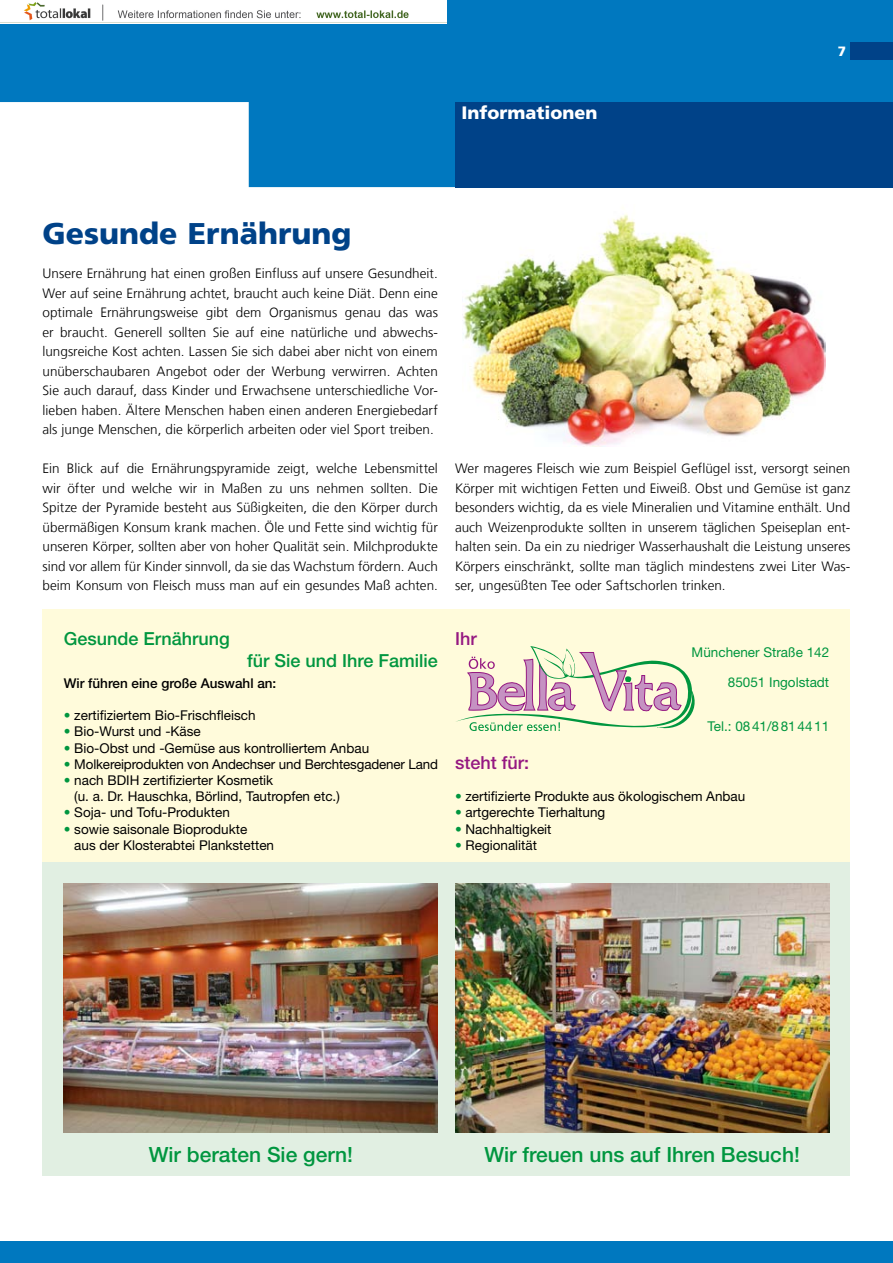
<style>
.page{position:relative;width:893px;height:1263px;background:#fff}
.page>*{position:absolute;margin:0;border:0;box-sizing:border-box;transform-origin:0 0}
.Ü1_Infotext_groß{font:900 30px "Frutiger LT Com";color:#004288}
.t1{font:500 21px "Helvetica Neue";color:#00963f}
.t2{font:500 18px "Helvetica Neue";color:#00963f}
.Kapitelüberschrift{font:900 18px "Frutiger LT Com";color:#fff}
.t3{font:500 18px "Helvetica Neue";color:#951881}
.Redaktion{font:300 13.5px/19.5px "Frutiger LT Com";letter-spacing:.005em;color:#000;text-align:justify}
.t4{font:13.5px/16.2px "Helvetica Neue";color:#000}
.t5{font:13.5px "Helvetica Neue";color:#00963f}
.t6{font:500 13.5px "Helvetica Neue";color:#000}
.t7{font:900 13.5px "Frutiger LT Com";color:#fff}
.s1{color:#00963f}
</style>
<div class="page">
<div style="left:43px;top:610px;width:807px;height:273px;background:#fffbdb"></div>
<div style="left:43px;top:862px;width:807px;height:313px;background:#e1efe2"></div>
<img style="left:64px;top:883px;width:374px;height:250px">
<img style="left:455px;top:883px;width:374px;height:250px">
<svg style="left:456px;top:646px;width:239px;height:85px"></svg>
<svg style="left:0;top:0;width:893px;height:187px;fill:#0078bf"></svg>
<div style="left:850px;top:43px;width:43px;height:17px;background:#004288"></div>
<div style="left:0;top:1242px;width:893px;height:21px;background:#0078bf"></div>
<div style="left:455px;top:102px;width:438px;height:85px;background:#004288"></div>
<img style="left:462px;top:214px;width:364px;height:232px">
<img style="left:0;top:0;width:446px;height:24px">
<p class="Kapitelüberschrift" style="left:461px;top:102px;width:138px">Informationen</p>
<p class="t7" style="left:838px;top:43px;width:10px">7</p>
<p class="Ü1_Infotext_groß" style="left:43px;top:215px;width:311px">Gesunde Ernährung</p>
<p class="Redaktion" style="left:43px;top:264px;width:397px">Unsere Ernährung hat einen großen Einfluss auf unsere Gesundheit.<br>Wer auf seine Ernährung achtet, braucht auch keine Diät. Denn eine optimale Ernährungsweise gibt dem Organismus genau das was er braucht. Generell sollten Sie auf eine natürliche und abwechs&shy;lungsreiche Kost achten. Lassen Sie sich dabei aber nicht von einem unüberschaubaren Angebot oder der Werbung verwirren. Achten Sie auch darauf, dass Kinder und Erwachsene unterschiedliche Vor&shy;lieben haben. Ältere Menschen haben einen anderen Energiebedarf als junge Menschen, die körperlich arbeiten oder viel Sport treiben.</p>
<p class="Redaktion" style="left:43px;top:459px;width:397px">Ein Blick auf die Ernährungspyramide zeigt, welche Lebensmittel wir öfter und welche wir in Maßen zu uns nehmen sollten. Die Spitze der Pyramide besteht aus Süßigkeiten, die den Körper durch übermäßigen Konsum krank machen. Öle und Fette sind wichtig für unseren Körper, sollten aber von hoher Qualität sein. Milchprodukte sind vor allem für Kinder sinnvoll, da sie das Wachstum fördern. Auch beim Konsum von Fleisch muss man auf ein gesundes Maß achten.</p>
<p class="Redaktion" style="left:455px;top:459px;width:397px">Wer mageres Fleisch wie zum Beispiel Geflügel isst, versorgt seinen Körper mit wichtigen Fetten und Eiweiß. Obst und Gemüse ist ganz besonders wichtig, da es viele Mineralien und Vitamine enthält. Und auch Weizenprodukte sollten in unserem täglichen Speiseplan ent&shy;halten sein. Da ein zu niedriger Wasserhaushalt die Leistung unseres Körpers einschränkt, sollte man täglich mindestens zwei Liter Was&shy;ser, ungesüßten Tee oder Saftschorlen trinken.</p>
<h3 class="t2" style="left:64px;top:628px;width:168px">Gesunde Ernährung</h3>
<h3 class="t2" style="left:247px;top:650px;width:192px">für Sie und Ihre Familie</h3>
<p class="t6" style="left:64px;top:675px;width:214px">Wir führen eine große Auswahl an:</p>
<p class="t4" style="left:64px;top:707px;width:193px"><span class="s1">•</span> zertifiziertem Bio-Frischfleisch</p>
<p class="t4" style="left:64px;top:723px;width:139px"><span class="s1">•</span> Bio-Wurst und -Käse</p>
<p class="t4" style="left:64px;top:739px;width:307px"><span class="s1">•</span> Bio-Obst und -Gemüse aus kontrolliertem Anbau</p>
<p class="t4" style="left:64px;top:756px;width:376px"><span class="s1">•</span> Molkereiprodukten von Andechser und Berchtesgadener Land</p>
<p class="t4" style="left:74px;top:772px;width:267px;text-indent:-11px"><span class="s1">•</span> nach BDIH zertifizierter Kosmetik<br>(u. a. Dr. Hauschka, Börlind, Tautropfen etc.)</p>
<p class="t4" style="left:64px;top:804px;width:168px"><span class="s1">•</span> Soja- und Tofu-Produkten</p>
<p class="t4" style="left:74px;top:820px;width:201px;text-indent:-11px"><span class="s1">•</span> sowie saisonale Bioprodukte<br>aus der Klosterabtei Plankstetten</p>
<h3 class="t3" style="left:455px;top:628px;width:23px">Ihr</h3>
<p class="t5" style="left:692px;top:644px;width:139px">Münchener Straße 142</p>
<p class="t5" style="left:728px;top:674px;width:103px">85051 Ingolstadt</p>
<p class="t5" style="left:708px;top:718px;width:123px">Tel.: 08 41/8 81 44 11</p>
<h3 class="t3" style="left:455px;top:752px;width:76px">steht für:</h3>
<p class="t4" style="left:455px;top:788px;width:292px"><span class="s1">•</span> zertifizierte Produkte aus ökologischem Anbau</p>
<p class="t4" style="left:455px;top:804px;width:152px"><span class="s1">•</span> artgerechte Tierhaltung</p>
<p class="t4" style="left:455px;top:820px;width:98px"><span class="s1">•</span> Nachhaltigkeit</p>
<p class="t4" style="left:455px;top:837px;width:83px"><span class="s1">•</span> Regionalität</p>
<h2 class="t1" style="left:149px;top:1141px;width:206px">Wir beraten Sie gern!</h2>
<h2 class="t1" style="left:484px;top:1141px;width:317px">Wir freuen uns auf Ihren Besuch!</h2>
</div>
